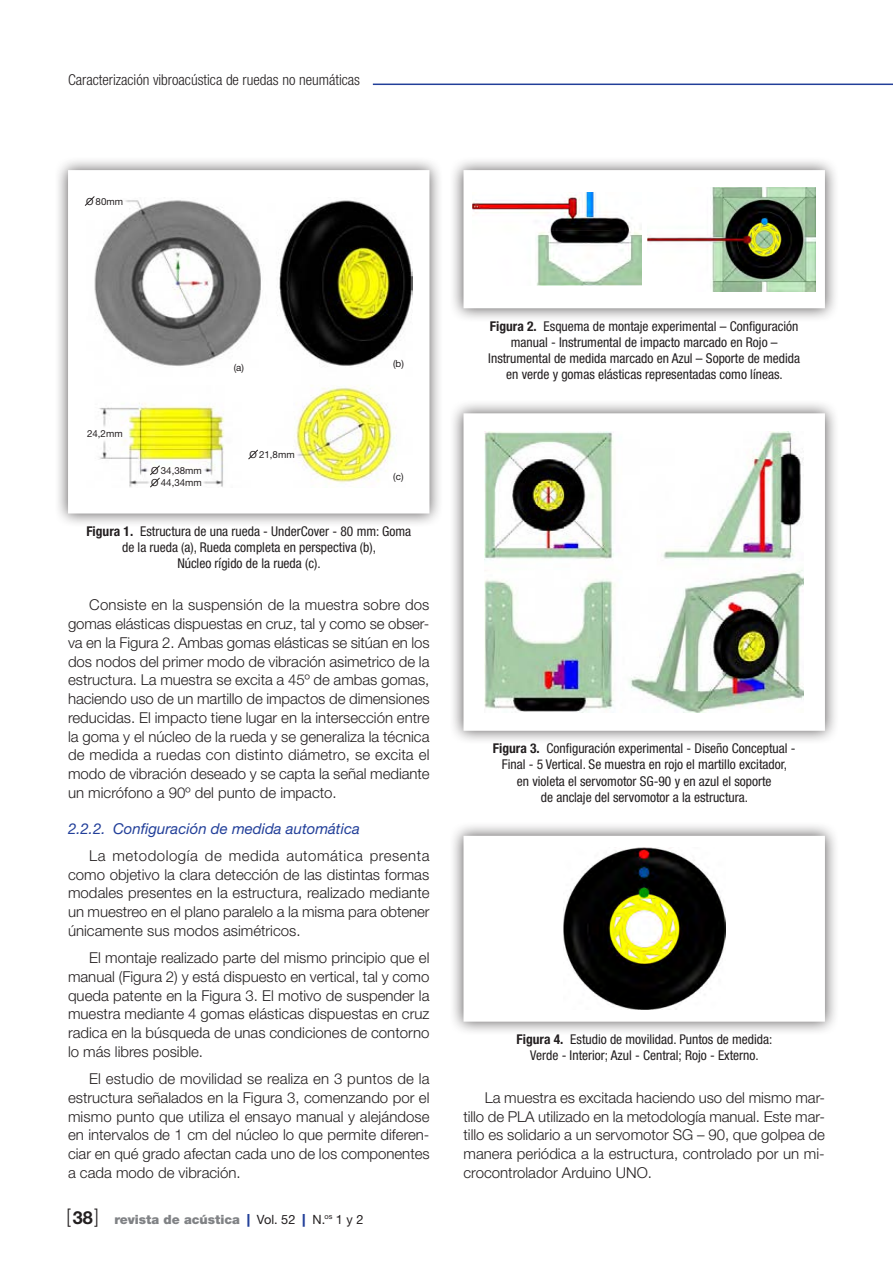
<style>
.page{position:relative;width:893px;height:1263px;background:#fff}
.page>*{position:absolute;margin:0;border:0;box-sizing:border-box;transform-origin:0 0}
.t1{font:300 19.8px "Helvetica Neue LT Std";color:#231f20;scale:.91 1}
.t2{font:300 15px/18.8px "Helvetica Neue LT Std";color:#231f20;text-align:justify}
.t3{font:300 condensed 15px "Helvetica Neue LT Std";color:#231f20}
.t4{font:italic 15px "Helvetica Neue LT Std";color:#223f99}
.t5{font:condensed 13.5px/16.2px "Helvetica Neue LT Std";color:#231f20;text-align:center}
.t6{font:900 12.75px "Helvetica Neue LT Std";color:#808285}
.t7{font:9.75px "Helvetica Neue LT Std";color:#231f20}
.s1{font-weight:700}
.s2{font-weight:700;font-size:18px}
.s3{color:#223f99}
.s4{font-weight:400;color:#231f20}
</style>
<div class="page">
<hr style="left:373px;top:84px;width:520px;height:1px;background:#223f99">
<div style="left:54px;top:156px;width:389px;height:372px;background:#231f20;opacity:.75"></div>
<div style="left:68px;top:170px;width:361px;height:343px;background:#fff"></div>
<img style="left:94px;top:200px;width:319px;height:287px">
<svg style="left:84px;top:196px;width:11px;height:11px"></svg>
<svg style="left:247px;top:449px;width:12px;height:11px"></svg>
<svg style="left:149px;top:465px;width:12px;height:23px"></svg>
<div style="left:450px;top:156px;width:389px;height:166px;background:#231f20;opacity:.75"></div>
<div style="left:463px;top:170px;width:362px;height:138px;background:#fff"></div>
<img style="left:473px;top:192px;width:168px;height:94px">
<img style="left:647px;top:187px;width:169px;height:104px">
<div style="left:450px;top:399px;width:389px;height:346px;background:#231f20;opacity:.75"></div>
<div style="left:463px;top:413px;width:362px;height:318px;background:#fff;border:4px solid #fff"></div>
<img style="left:485px;top:432px;width:319px;height:280px">
<div style="left:450px;top:822px;width:389px;height:214px;background:#231f20;opacity:.75"></div>
<div style="left:463px;top:836px;width:362px;height:186px;background:#fff;border:4px solid #fff"></div>
<img style="left:563px;top:848px;width:162px;height:162px">
<p class="t3" style="left:68px;top:71px;width:294px">Caracterización vibroacústica de ruedas no neumáticas</p>
<p class="t7" style="left:86px;top:195px;width:39px">O 80mm</p>
<p class="t7" style="left:87px;top:428px;width:37px">24,2mm</p>
<p class="t7" style="left:151px;top:464px;width:52px">O 34,38mm</p>
<p class="t7" style="left:151px;top:477px;width:52px">O 44,34mm</p>
<p class="t7" style="left:234px;top:361px;width:12px">(a)</p>
<p class="t7" style="left:393px;top:358px;width:12px">(b)</p>
<p class="t7" style="left:249px;top:449px;width:47px">O 21,8mm</p>
<p class="t7" style="left:393px;top:471px;width:12px">(c)</p>
<p class="t5" style="left:86px;top:523px;width:326px"><span class="s1">Figura 1.</span> Estructura de una rueda - UnderCover - 80 mm: Goma de la rueda (a), Rueda completa en perspectiva (b),<br>Núcleo rígido de la rueda (c).</p>
<p class="t2" style="left:68px;top:595px;width:363px;text-indent:21px">Consiste en la suspensión de la muestra sobre dos gomas elásticas dispuestas en cruz, tal y como se obser&shy;va en la Figura 2. Ambas gomas elásticas se sitúan en los dos nodos del primer modo de vibración asimetrico de la estructura. La muestra se excita a 45º de ambas gomas, haciendo uso de un martillo de impactos de dimensiones reducidas. El impacto tiene lugar en la intersección entre la goma y el núcleo de la rueda y se generaliza la técnica de medida a ruedas con distinto diámetro, se excita el modo de vibración deseado y se capta la señal mediante un micrófono a 90º del punto de impacto.</p>
<p class="t4" style="left:68px;top:819px;width:293px">2.2.2. Configuración de medida automática</p>
<p class="t2" style="left:68px;top:846px;width:363px;text-indent:21px">La metodología de medida automática presenta como objetivo la clara detección de las distintas formas modales presentes en la estructura, realizado mediante un muestreo en el plano paralelo a la misma para obtener únicamente sus modos asimétricos.</p>
<p class="t2" style="left:68px;top:948px;width:363px;text-indent:21px">El montaje realizado parte del mismo principio que el manual (Figura 2) y está dispuesto en vertical, tal y como queda patente en la Figura 3. El motivo de suspender la muestra mediante 4 gomas elásticas dispuestas en cruz radica en la búsqueda de unas condiciones de contorno lo más libres posible.</p>
<p class="t2" style="left:68px;top:1069px;width:363px;text-indent:21px">El estudio de movilidad se realiza en 3 puntos de la estructura señalados en la Figura 3, comenzando por el mismo punto que utiliza el ensayo manual y alejándose en intervalos de 1 cm del núcleo lo que permite diferen&shy;ciar en qué grado afectan cada uno de los componentes a cada modo de vibración.</p>
<h1 class="t1" style="left:67px;top:1204px;width:37px">[<span class="s2">38</span>]</h1>
<p class="t6" style="left:114px;top:1212px;width:251px">revista de acústica <span class="s3">|</span> <span class="s4">Vol. 52</span> <span class="s3">|</span> <span class="s4">N.</span><sup>os</sup> <span class="s4">1 y 2</span></p>
<p class="t5" style="left:488px;top:318px;width:313px"><span class="s1">Figura 2.</span> Esquema de montaje experimental – Configuración manual - Instrumental de impacto marcado en Rojo – Instrumental de medida marcado en Azul – Soporte de medida en verde y gomas elásticas representadas como líneas.</p>
<p class="t5" style="left:493px;top:740px;width:304px"><span class="s1">Figura 3.</span> Configuración experimental - Diseño Conceptual - Final - 5 Vertical. Se muestra en rojo el martillo excitador,<br>en violeta el servomotor SG-90 y en azul el soporte<br>de anclaje del servomotor a la estructura.</p>
<p class="t5" style="left:517px;top:1031px;width:257px"><span class="s1">Figura 4.</span> Estudio de movilidad. Puntos de medida:<br>Verde - Interior; Azul - Central; Rojo - Externo.</p>
<p class="t2" style="left:463px;top:1088px;width:363px;text-indent:21px">La muestra es excitada haciendo uso del mismo mar&shy;tillo de PLA utilizado en la metodología manual. Este mar&shy;tillo es solidario a un servomotor SG – 90, que golpea de manera periódica a la estructura, controlado por un mi&shy;crocontrolador Arduino UNO.</p>
</div>
